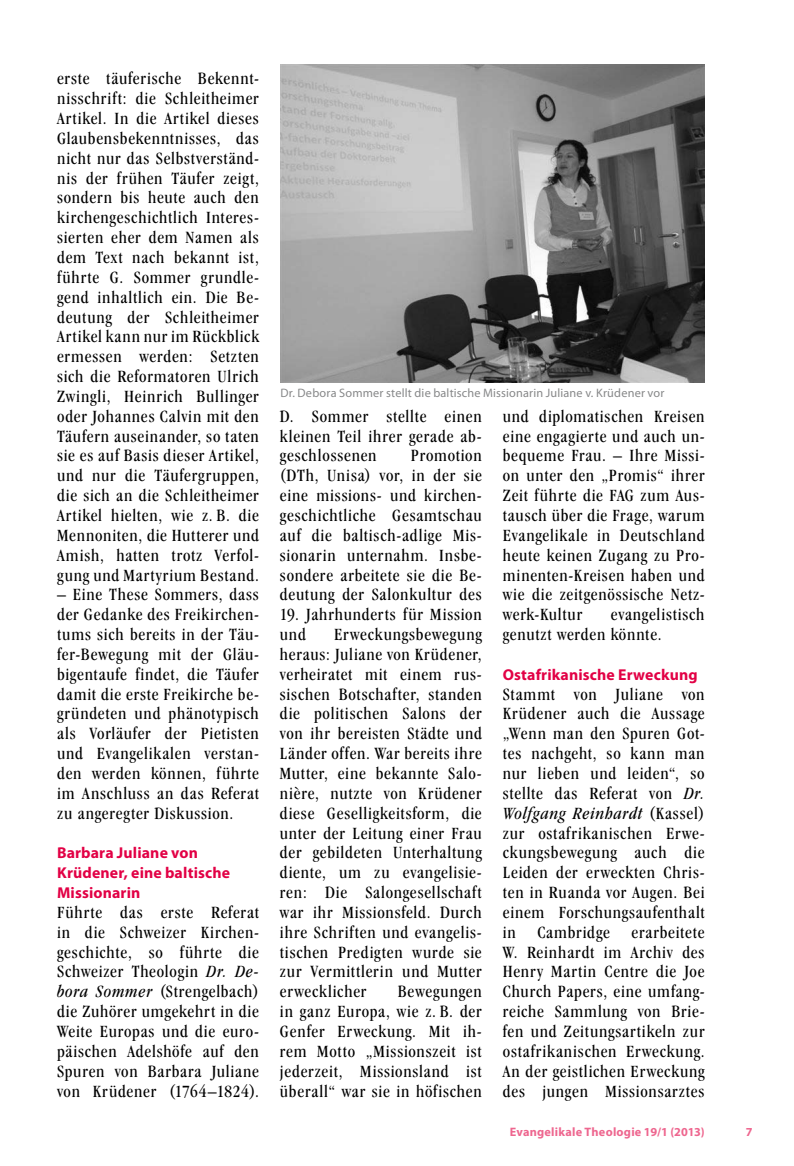
<style>
.page{position:relative;width:794px;height:1166px;background:#fff}
.page>*{position:absolute;margin:0;border:0;box-sizing:border-box;transform-origin:0 0}
.t1{font:condensed 17.85px/19.8px "Garamond IT Cby BT";letter-spacing:.04em;color:#000;text-align:justify}
.t2{font:700 15.75px/19.8px "Myriad Pro";letter-spacing:.01em;color:#e20045}
.t3{font:12.25px "Myriad Pro";letter-spacing:.015em;color:#878889}
.t4{font:700 12.25px "Myriad Pro";letter-spacing:.02em;color:#ee668f}
.s1{font-style:italic}
</style>
<div class="page">
<img style="left:280px;top:64px;width:424px;height:319px">
<p class="t1" style="left:57px;top:69px;width:203px">erste täuferische Bekennt&shy;nisschrift: die Schleitheimer Artikel. In die Artikel dieses Glaubensbekenntnisses, das nicht nur das Selbstverständ&shy;nis der frühen Täufer zeigt, sondern bis heute auch den kirchengeschichtlich Interes&shy;sierten eher dem Namen als dem Text nach bekannt ist, führte G. Sommer grundle&shy;gend inhaltlich ein. Die Be&shy;deutung der Schleitheimer Artikel kann nur im Rückblick ermessen werden: Setzten sich die Reformatoren Ulrich Zwingli, Heinrich Bullinger oder Johannes Calvin mit den Täufern auseinander, so taten sie es auf Basis dieser Artikel, und nur die Täufergruppen, die sich an die Schleitheimer Artikel hielten, wie z. B. die Mennoniten, die Hutterer und Amish, hatten trotz Verfol&shy;gung und Martyrium Bestand.</p>
<p class="t1" style="left:57px;top:585px;width:203px">– Eine These Sommers, dass der Gedanke des Freikirchen&shy;tums sich bereits in der Täu&shy;fer-Bewegung mit der Gläu&shy;bigentaufe findet, die Täufer damit die erste Freikirche be&shy;gründeten und phänotypisch als Vorläufer der Pietisten und Evangelikalen verstan&shy;den werden können, führte im Anschluss an das Referat zu angeregter Diskussion.</p>
<p class="t2" style="left:57px;top:842px;width:175px">Barbara Juliane von<br>Krüdener, eine baltische<br>Missionarin</p>
<p class="t1" style="left:57px;top:902px;width:203px">Führte das erste Referat in die Schweizer Kirchen&shy;geschichte, so führte die Schweizer Theologin <span class="s1">Dr. De&shy;bora Sommer</span> (Strengelbach) die Zuhörer umgekehrt in die Weite Europas und die euro&shy;päischen Adelshöfe auf den Spuren von Barbara Juliane von Krüdener (1764–1824).</p>
<p class="t3" style="left:280px;top:385px;width:386px">Dr. Debora Sommer stellt die baltische Missionarin Juliane v. Krüdener vor</p>
<p class="t1" style="left:280px;top:406px;width:203px">D. Sommer stellte einen kleinen Teil ihrer gerade ab&shy;geschlossenen</p>
<p class="t1" style="left:280px;top:446px;width:203px;text-indent:131px">Promotion (DTh, Unisa) vor, in der sie eine missions- und kirchen&shy;geschichtliche Gesamtschau auf die baltisch-adlige Mis&shy;sionarin unternahm. Insbe&shy;sondere arbeitete sie die Be&shy;deutung der Salonkultur des</p>
<p class="t1" style="left:280px;top:604px;width:203px">19. Jahrhunderts für Mission und</p>
<p class="t1" style="left:280px;top:624px;width:203px;text-indent:54px">Erweckungsbewegung heraus: Juliane von Krüdener, verheiratet mit einem rus&shy;sischen Botschafter, standen die politischen Salons der von ihr bereisten Städte und Länder offen. War bereits ihre Mutter, eine bekannte Salo&shy;nière, nutzte von Krüdener diese Geselligkeitsform, die unter der Leitung einer Frau der gebildeten Unterhaltung diente, um zu evangelisie&shy;ren: Die Salongesellschaft war ihr Missionsfeld. Durch ihre Schriften und evangelis&shy;tischen Predigten wurde sie zur Vermittlerin und Mutter erwecklicher</p>
<p class="t1" style="left:280px;top:981px;width:203px;text-indent:118px">Bewegungen in ganz Europa, wie z. B. der Genfer Erweckung. Mit ih&shy;rem Motto „Missionszeit ist jederzeit, Missionsland ist überall“ war sie in höfischen</p>
<p class="t1" style="left:503px;top:406px;width:203px">und diplomatischen Kreisen eine engagierte und auch un&shy;bequeme Frau. – Ihre Missi&shy;on unter den „Promis“ ihrer Zeit führte die FAG zum Aus&shy;tausch über die Frage, warum Evangelikale in Deutschland heute keinen Zugang zu Pro&shy;minenten-Kreisen haben und wie die zeitgenössische Netz&shy;werk-Kultur</p>
<p class="t1" style="left:503px;top:604px;width:203px;text-indent:108px">evangelistisch genutzt werden könnte.</p>
<p class="t2" style="left:503px;top:664px;width:196px">Ostafrikanische Erweckung</p>
<p class="t1" style="left:503px;top:684px;width:203px">Stammt von Juliane von Krüdener auch die Aussage „Wenn man den Spuren Got&shy;tes nachgeht, so kann man nur lieben und leiden“, so stellte das Referat von <span class="s1">Dr.<br>Wolfgang Reinhardt</span> (Kassel) zur ostafrikanischen Erwe&shy;ckungsbewegung auch die Leiden der erweckten Chris&shy;ten in Ruanda vor Augen. Bei einem Forschungsaufenthalt in Cambridge erarbeitete W. Reinhardt im Archiv des Henry Martin Centre die Joe Church Papers, eine umfang&shy;reiche Sammlung von Brie&shy;fen und Zeitungsartikeln zur ostafrikanischen Erweckung.<br>An der geistlichen Erweckung des jungen Missionsarztes</p>
<p class="t4" style="left:510px;top:1124px;width:196px">Evangelikale Theologie 19/1 (2013)</p>
</div>
